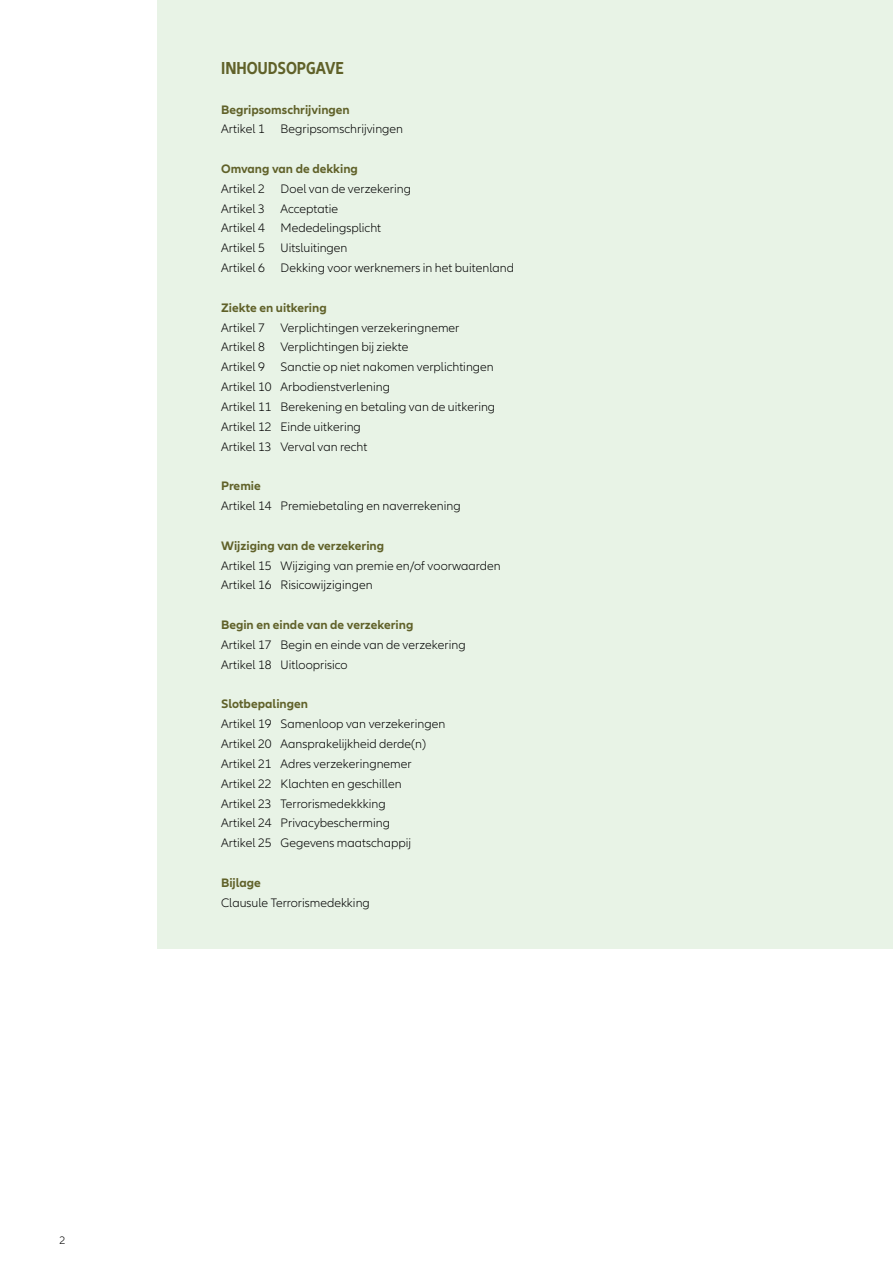
<style>
.page{position:relative;width:893px;height:1263px;background:#fff}
.page>*{position:absolute;margin:0;border:0;box-sizing:border-box;transform-origin:0 0}
.t1{font:700 condensed 18px "Allianz Neo";color:#606129}
.t2{font:300 12.75px/19.8px "Allianz Neo";color:#000}
.t3{font:700 12.75px "Allianz Neo";color:#606129}
.t4{font:300 11.25px "Allianz Neo";color:#000}
</style>
<div class="page">
<div style="left:157px;top:0;width:736px;height:948px;background:#e8f3e6"></div>
<p class="t4" style="left:60px;top:1234px;width:8px">2</p>
<h1 class="t1" style="left:221px;top:57px;width:124px">INHOUDSOPGAVE</h1>
<p class="t3" style="left:221px;top:102px;width:130px">Begripsomschrijvingen</p>
<p class="t2" style="left:221px;top:120px;width:184px">Artikel 1 Begripsomschrijvingen</p>
<p class="t3" style="left:221px;top:161px;width:138px">Omvang van de dekking</p>
<p class="t2" style="left:221px;top:179px;width:294px">Artikel 2 Doel van de verzekering<br>Artikel 3 Acceptatie<br>Artikel 4 Mededelingsplicht<br>Artikel 5 Uitsluitingen<br>Artikel 6 Dekking voor werknemers in het buitenland</p>
<p class="t3" style="left:221px;top:300px;width:107px">Ziekte en uitkering</p>
<p class="t2" style="left:221px;top:318px;width:276px">Artikel 7 Verplichtingen verzekeringnemer Artikel 8 Verplichtingen bij ziekte<br>Artikel 9 Sanctie op niet nakomen verplichtingen Artikel 10 Arbodienstverlening<br>Artikel 11 Berekening en betaling van de uitkering Artikel 12 Einde uitkering<br>Artikel 13 Verval van recht</p>
<p class="t3" style="left:221px;top:479px;width:41px">Premie</p>
<p class="t2" style="left:221px;top:496px;width:241px">Artikel 14 Premiebetaling en naverrekening</p>
<p class="t3" style="left:221px;top:538px;width:165px">Wijziging van de verzekering</p>
<p class="t2" style="left:221px;top:556px;width:281px">Artikel 15 Wijziging van premie en/of voorwaarden<br>Artikel 16 Risicowijzigingen</p>
<p class="t3" style="left:221px;top:617px;width:194px">Begin en einde van de verzekering</p>
<p class="t2" style="left:221px;top:635px;width:246px">Artikel 17 Begin en einde van de verzekering<br>Artikel 18 Uitlooprisico</p>
<p class="t3" style="left:221px;top:697px;width:88px">Slotbepalingen</p>
<p class="t2" style="left:221px;top:714px;width:226px">Artikel 19 Samenloop van verzekeringen Artikel 20 Aansprakelijkheid derde(n)<br>Artikel 21 Adres verzekeringnemer Artikel 22 Klachten en geschillen<br>Artikel 23 Terrorismedekkking<br>Artikel 24 Privacybescherming<br>Artikel 25 Gegevens maatschappij</p>
<p class="t3" style="left:221px;top:875px;width:41px">Bijlage</p>
<p class="t2" style="left:221px;top:893px;width:150px">Clausule Terrorismedekking</p>
</div>
